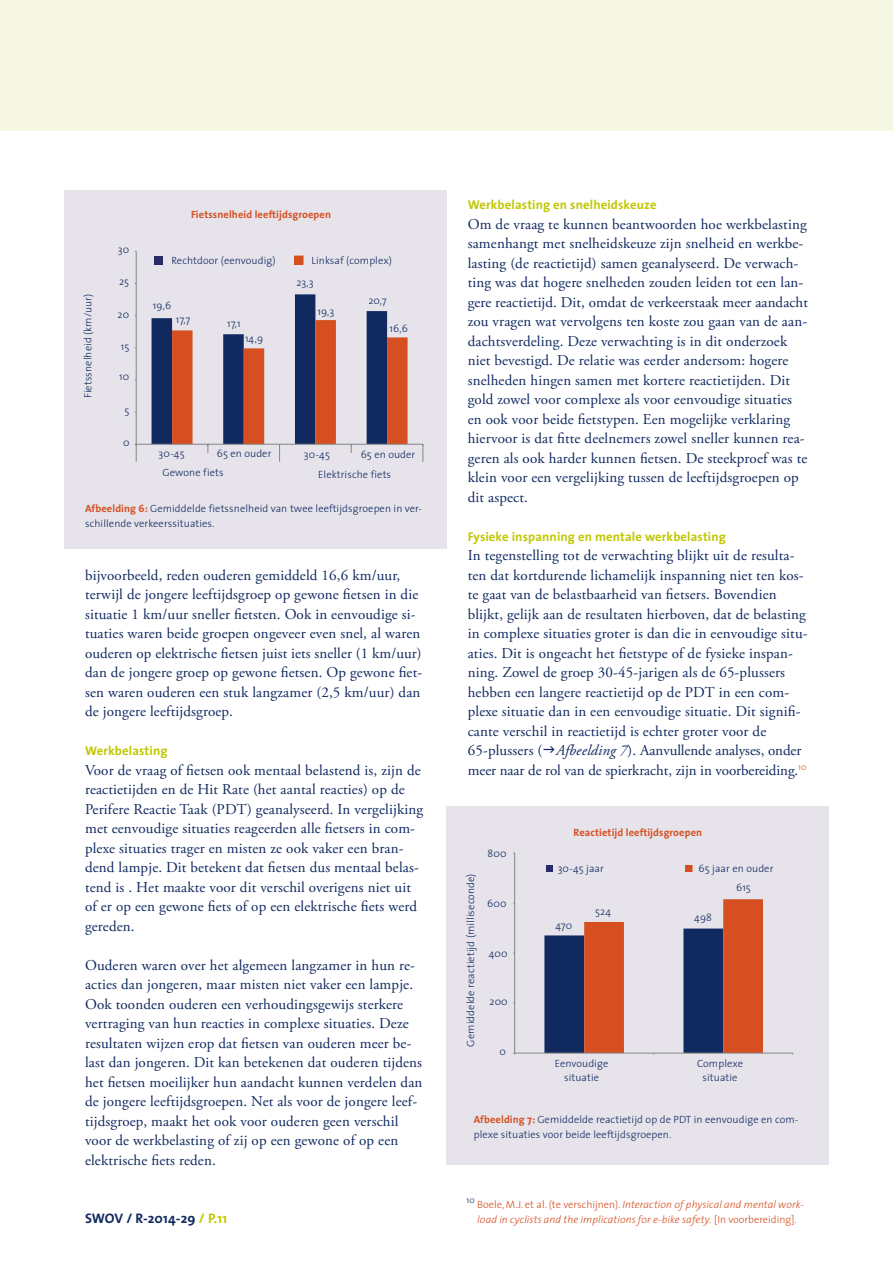
<style>
.page{position:relative;width:893px;height:1263px;background:#fff}
.page>*{position:absolute;margin:0;border:0;box-sizing:border-box;transform-origin:0 0}
.t1{font:15px/19.5px "Adobe Garamond Pro";letter-spacing:.01em;color:#10295f}
.t2{font:700 13.8px "The Sans";letter-spacing:.01em;color:#10295f}
.t3{font:700 12.75px "The Sans";letter-spacing:.01em;color:#c1c800}
.t4{font:300 10.5px/15px "The Sans";letter-spacing:.01em;color:#10295f}
.t5{font:italic 300 10.5px/15px "The Sans";letter-spacing:.005em;color:#d64f21}
.t6{font:700 10.5px "The Sans";letter-spacing:.01em;color:#d64f21}
.t7{font:300 8.7px "The Sans";color:#10295f}
.s1{font-weight:700;color:#d64f21}
.s2{color:#c1c800}
.s3{font-style:italic}
.s4{font-style:normal}
</style>
<div class="page">
<div style="left:0;top:0;width:893px;height:131px;background:#f6f7e3"></div>
<div style="left:446px;top:806px;width:383px;height:359px;background:#e6e3eb"></div>
<hr style="left:514px;top:853px;width:1px;height:200px;background:#868686">
<hr style="left:515px;top:1053px;width:278px;height:1px;background:#868686">
<svg style="left:544px;top:899px;width:219px;height:155px"></svg>
<div style="left:546px;top:865px;width:6px;height:7px;background:#282b66"></div>
<div style="left:686px;top:865px;width:6px;height:7px;background:#d64f21"></div>
<div style="left:685px;top:865px;width:7px;height:7px;border:1px solid #d64f21"></div>
<div style="left:64px;top:190px;width:382px;height:358px;background:#e6e3eb"></div>
<hr style="left:136px;top:251px;width:1px;height:193px;background:#868686">
<hr style="left:136px;top:444px;width:287px;height:1px;background:#868686">
<svg style="left:135px;top:444px;width:2px;height:18px"></svg>
<svg style="left:152px;top:294px;width:256px;height:168px"></svg>
<svg style="left:423px;top:444px;width:1px;height:18px"></svg>
<div style="left:155px;top:256px;width:8px;height:9px;background:#282b66"></div>
<div style="left:295px;top:256px;width:8px;height:8px;background:#d64f21"></div>
<p class="t4" style="left:80px;top:398px;width:106px;rotate:-90deg">Fietssnelheid (km/uur)</p>
<p class="t4" style="left:118px;top:241px;width:13px">30</p>
<p class="t4" style="left:119px;top:274px;width:12px">25</p>
<p class="t4" style="left:118px;top:306px;width:13px">20</p>
<p class="t4" style="left:121px;top:339px;width:10px">15</p>
<p class="t4" style="left:119px;top:369px;width:12px">10</p>
<p class="t4" style="left:124px;top:403px;width:6px">5</p>
<p class="t4" style="left:123px;top:434px;width:8px">0</p>
<p class="t6" style="left:191px;top:206px;width:141px">Fietssnelheid leeftijdsgroepen</p>
<p class="t4" style="left:171px;top:252px;width:106px">Rechtdoor (eenvoudig)</p>
<p class="t4" style="left:311px;top:252px;width:82px">Linksaf (complex)</p>
<p class="t4" style="left:153px;top:297px;width:20px">19,6</p>
<p class="t4" style="left:176px;top:312px;width:16px">17,7</p>
<p class="t4" style="left:227px;top:316px;width:15px">17,1</p>
<p class="t4" style="left:245px;top:330px;width:20px">14,9</p>
<p class="t4" style="left:296px;top:275px;width:19px">23,3</p>
<p class="t4" style="left:317px;top:303px;width:18px">19,3</p>
<p class="t4" style="left:368px;top:292px;width:20px">20,7</p>
<p class="t4" style="left:390px;top:320px;width:20px">16,6</p>
<p class="t4" style="left:159px;top:446px;width:27px">30-45</p>
<p class="t4" style="left:217px;top:446px;width:56px">65 en ouder</p>
<p class="t4" style="left:162px;top:465px;width:63px">Gewone fiets</p>
<p class="t4" style="left:304px;top:446px;width:27px">30-45</p>
<p class="t4" style="left:361px;top:446px;width:56px">65 en ouder</p>
<p class="t4" style="left:318px;top:467px;width:75px">Elektrische fiets</p>
<p class="t4" style="left:85px;top:501px;width:338px"><span class="s1">Afbeelding 6:</span> Gemiddelde fietssnelheid van twee leeftijdsgroepen in ver&shy;schillende verkeerssituaties.</p>
<p class="t1" style="left:85px;top:566px;width:339px">bijvoorbeeld, reden ouderen gemiddeld 16,6 km/uur, terwijl de jongere leeftijdsgroep op gewone fietsen in die situatie 1 km/uur sneller fietsten. Ook in eenvoudige si&shy;tuaties waren beide groepen ongeveer even snel, al waren ouderen op elektrische fietsen juist iets sneller (1 km/uur) dan de jongere groep op gewone fietsen. Op gewone fiet&shy;sen waren ouderen een stuk langzamer (2,5 km/uur) dan de jongere leeftijdsgroep.</p>
<p class="t3" style="left:85px;top:740px;width:84px">Werkbelasting</p>
<p class="t1" style="left:85px;top:761px;width:340px">Voor de vraag of fietsen ook mentaal belastend is, zijn de reactietijden en de Hit Rate (het aantal reacties) op de Perifere Reactie Taak (PDT) geanalyseerd. In vergelijking met eenvoudige situaties reageerden alle fietsers in com&shy;plexe situaties trager en misten ze ook vaker een bran&shy;dend lampje. Dit betekent dat fietsen dus mentaal belas&shy;tend is . Het maakte voor dit verschil overigens niet uit of er op een gewone fiets of op een elektrische fiets werd gereden.</p>
<p class="t1" style="left:85px;top:956px;width:339px">Ouderen waren over het algemeen langzamer in hun re&shy;acties dan jongeren, maar misten niet vaker een lampje.<br>Ook toonden ouderen een verhoudingsgewijs sterkere vertraging van hun reacties in complexe situaties. Deze resultaten wijzen erop dat fietsen van ouderen meer be&shy;last dan jongeren. Dit kan betekenen dat ouderen tijdens het fietsen moeilijker hun aandacht kunnen verdelen dan de jongere leeftijdsgroepen. Net als voor de jongere leef&shy;tijdsgroep, maakt het ook voor ouderen geen verschil voor de werkbelasting of zij op een gewone of op een elektrische fiets reden.</p>
<p class="t2" style="left:85px;top:1207px;width:144px">SWOV / R-2014-29 <span class="s2">/ P.11</span></p>
<p class="t3" style="left:468px;top:194px;width:190px">Werkbelasting en snelheidskeuze</p>
<p class="t1" style="left:468px;top:215px;width:342px">Om de vraag te kunnen beantwoorden hoe werkbelasting samenhangt met snelheidskeuze zijn snelheid en werkbe&shy;lasting (de reactietijd) samen geanalyseerd. De verwach&shy;ting was dat hogere snelheden zouden leiden tot een lan&shy;gere reactietijd. Dit, omdat de verkeerstaak meer aandacht zou vragen wat vervolgens ten koste zou gaan van de aan&shy;dachtsverdeling. Deze verwachting is in dit onderzoek niet bevestigd. De relatie was eerder andersom: hogere snelheden hingen samen met kortere reactietijden. Dit gold zowel voor complexe als voor eenvoudige situaties en ook voor beide fietstypen. Een mogelijke verklaring hiervoor is dat fitte deelnemers zowel sneller kunnen rea&shy;geren als ook harder kunnen fietsen. De steekproef was te klein voor een vergelijking tussen de leeftijdsgroepen op dit aspect.</p>
<p class="t3" style="left:468px;top:526px;width:260px">Fysieke inspanning en mentale werkbelasting</p>
<p class="t1" style="left:468px;top:546px;width:341px">In tegenstelling tot de verwachting blijkt uit de resulta&shy;ten dat kortdurende lichamelijk inspanning niet ten kos&shy;te gaat van de belastbaarheid van fietsers. Bovendien blijkt, gelijk aan de resultaten hierboven, dat de belasting in complexe situaties groter is dan die in eenvoudige situ&shy;aties. Dit is ongeacht het fietstype of de fysieke inspan&shy;ning. Zowel de groep 30-45-jarigen als de 65-plussers hebben een langere reactietijd op de PDT in een com&shy;plexe situatie dan in een eenvoudige situatie. Dit signifi&shy;cante verschil in reactietijd is echter groter voor de 65-plussers ( <span class="s3">Afbeelding 7</span>). Aanvullende analyses, onder meer naar de rol van de spierkracht, zijn in voorbereiding.<sup>10</sup></p>
<p class="t4" style="left:463px;top:1046px;width:175px;rotate:-90deg">Gemiddelde reactietijd (milliseconde)</p>
<p class="t4" style="left:488px;top:845px;width:20px">800</p>
<p class="t4" style="left:487px;top:895px;width:21px">600</p>
<p class="t4" style="left:489px;top:945px;width:20px">400</p>
<p class="t4" style="left:489px;top:993px;width:20px">200</p>
<p class="t4" style="left:499px;top:1043px;width:8px">0</p>
<p class="t6" style="left:573px;top:823px;width:130px">Reactietijd leeftijdsgroepen</p>
<p class="t4" style="left:558px;top:860px;width:48px">30-45 jaar</p>
<p class="t4" style="left:699px;top:860px;width:76px">65 jaar en ouder</p>
<p class="t4" style="left:555px;top:917px;width:18px">470</p>
<p class="t4" style="left:595px;top:903px;width:17px">524</p>
<p class="t4" style="left:694px;top:910px;width:19px">498</p>
<p class="t4" style="left:736px;top:880px;width:16px">615</p>
<p class="t4" style="left:555px;top:1056px;width:55px;line-height:13.5px;text-align:center">Eenvoudige situatie</p>
<p class="t4" style="left:697px;top:1056px;width:47px;line-height:13.5px;text-align:center">Complexe situatie</p>
<p class="t4" style="left:474px;top:1111px;width:326px"><span class="s1">Afbeelding 7:</span> Gemiddelde reactietijd op de PDT in eenvoudige en com&shy;plexe situaties voor beide leeftijdsgroepen.</p>
<p class="t7" style="left:466px;top:1193px;width:10px">10</p>
<p class="t5" style="left:477px;top:1196px;width:327px"><span class="s4">Boele, M.J. et al. (te verschijnen).</span> Interaction of physical and mental work&shy;load in cyclists and the implications for e-bike safety. <span class="s4">[In voorbereiding].</span></p>
</div>
